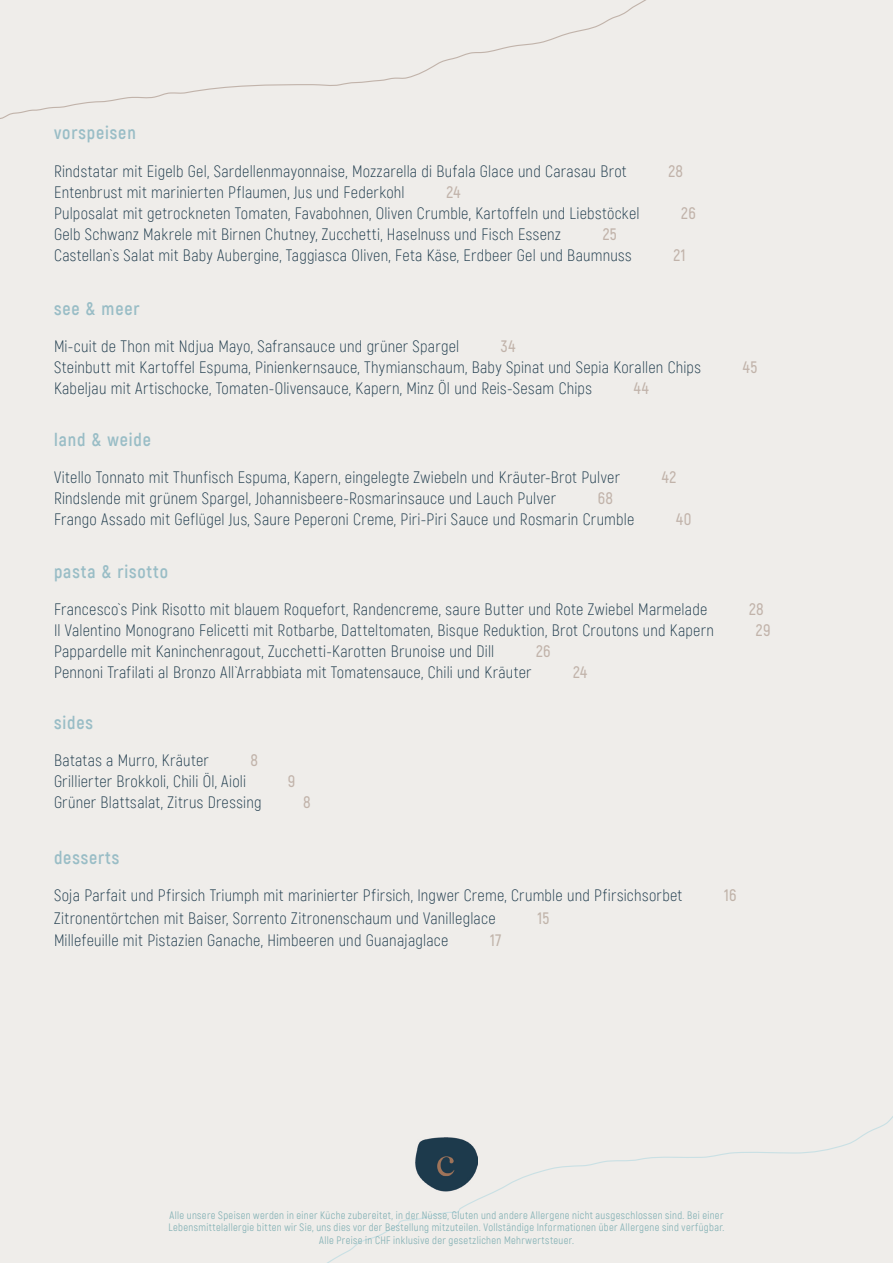
<style>
.page{position:relative;width:893px;height:1263px;background:#efedea}
.page>*{position:absolute;margin:0;border:0;box-sizing:border-box;transform-origin:0 0}
.t1{font:700 18px "Akrobat";letter-spacing:.05em;color:#99bdc6}
.t2{font:300 16.5px "Akrobat";letter-spacing:.015em;color:#223e4f}
.t3{font:600 16.5px "Akrobat";letter-spacing:.025em;color:#c1b3aa}
.t4{font:600 16.5px "Akrobat";color:#c0b3a9}
.t5{font:10.5px/12.6px "Akrobat";letter-spacing:.03em;color:#84b1b5;text-align:center}
</style>
<div class="page">
<svg style="left:0;top:0;width:646px;height:119px"></svg>
<svg style="left:327px;top:1116px;width:566px;height:147px"></svg>
<p class="t1" style="left:54px;top:122px;width:83px">vorspeisen</p>
<p class="t2" style="left:54px;top:161px;width:574px">Rindstatar mit Eigelb Gel, Sardellenmayonnaise, Mozzarella di Bufala Glace und Carasau Brot</p>
<p class="t3" style="left:668px;top:161px;width:16px">28</p>
<p class="t2" style="left:54px;top:182px;width:352px">Entenbrust mit marinierten Pflaumen, Jus und Federkohl</p>
<p class="t3" style="left:446px;top:182px;width:15px">24</p>
<p class="t2" style="left:54px;top:203px;width:587px">Pulposalat mit getrockneten Tomaten, Favabohnen, Oliven Crumble, Kartoffeln und Liebstöckel</p>
<p class="t3" style="left:681px;top:203px;width:16px">26</p>
<p class="t2" style="left:54px;top:224px;width:508px">Gelb Schwanz Makrele mit Birnen Chutney, Zucchetti, Haselnuss und Fisch Essenz</p>
<p class="t3" style="left:603px;top:224px;width:16px">25</p>
<p class="t2" style="left:54px;top:245px;width:579px">Castellan`s Salat mit Baby Aubergine, Taggiasca Oliven, Feta Käse, Erdbeer Gel und Baumnuss</p>
<p class="t3" style="left:673px;top:245px;width:14px">21</p>
<p class="t1" style="left:54px;top:298px;width:87px">see &amp; meer</p>
<p class="t2" style="left:54px;top:337px;width:407px">Mi-cuit de Thon mit Ndjua Mayo, Safransauce und grüner Spargel</p>
<p class="t3" style="left:501px;top:336px;width:16px">34</p>
<p class="t2" style="left:54px;top:358px;width:648px">Steinbutt mit Kartoffel Espuma, Pinienkernsauce, Thymianschaum, Baby Spinat und Sepia Korallen Chips</p>
<p class="t3" style="left:743px;top:357px;width:16px">45</p>
<p class="t2" style="left:54px;top:379px;width:539px">Kabeljau mit Artischocke, Tomaten-Olivensauce, Kapern, Minz Öl und Reis-Sesam Chips</p>
<p class="t3" style="left:634px;top:378px;width:16px">44</p>
<p class="t1" style="left:54px;top:429px;width:99px">land &amp; weide</p>
<p class="t2" style="left:54px;top:467px;width:567px">Vitello Tonnato mit Thunfisch Espuma, Kapern, eingelegte Zwiebeln und Kräuter-Brot Pulver</p>
<p class="t3" style="left:662px;top:467px;width:16px">42</p>
<p class="t2" style="left:54px;top:488px;width:504px">Rindslende mit grünem Spargel, Johannisbeere-Rosmarinsauce und Lauch Pulver</p>
<p class="t3" style="left:598px;top:488px;width:17px">68</p>
<p class="t2" style="left:54px;top:509px;width:582px">Frango Assado mit Geflügel Jus, Saure Peperoni Creme, Piri-Piri Sauce und Rosmarin Crumble</p>
<p class="t3" style="left:676px;top:509px;width:17px">40</p>
<p class="t1" style="left:54px;top:560px;width:116px">pasta &amp; risotto</p>
<p class="t2" style="left:54px;top:599px;width:655px">Francesco`s Pink Risotto mit blauem Roquefort, Randencreme, saure Butter und Rote Zwiebel Marmelade</p>
<p class="t3" style="left:749px;top:599px;width:16px">28</p>
<p class="t2" style="left:54px;top:620px;width:661px">Il Valentino Monograno Felicetti mit Rotbarbe, Datteltomaten, Bisque Reduktion, Brot Croutons und Kapern</p>
<p class="t3" style="left:756px;top:620px;width:16px">29</p>
<p class="t2" style="left:54px;top:641px;width:442px">Pappardelle mit Kaninchenragout, Zucchetti-Karotten Brunoise und Dill</p>
<p class="t3" style="left:536px;top:641px;width:16px">26</p>
<p class="t2" style="left:54px;top:662px;width:479px">Pennoni Trafilati al Bronzo All`Arrabbiata mit Tomatensauce, Chili und Kräuter</p>
<p class="t3" style="left:573px;top:662px;width:15px">24</p>
<p class="t1" style="left:54px;top:711px;width:41px">sides</p>
<p class="t2" style="left:54px;top:750px;width:156px">Batatas a Murro, Kräuter</p>
<p class="t3" style="left:251px;top:750px;width:9px">8</p>
<p class="t2" style="left:54px;top:771px;width:194px">Grillierter Brokkoli, Chili Öl, Aioli</p>
<p class="t3" style="left:288px;top:771px;width:9px">9</p>
<p class="t2" style="left:54px;top:792px;width:209px">Grüner Blattsalat, Zitrus Dressing</p>
<p class="t3" style="left:303px;top:792px;width:9px">8</p>
<p class="t1" style="left:54px;top:847px;width:67px">desserts</p>
<p class="t2" style="left:54px;top:886px;width:630px">Soja Parfait und Pfirsich Triumph mit marinierter Pfirsich, Ingwer Creme, Crumble und Pfirsichsorbet</p>
<p class="t4" style="left:724px;top:885px;width:14px">16</p>
<p class="t2" style="left:54px;top:908px;width:443px">Zitronentörtchen mit Baiser, Sorrento Zitronenschaum und Vanilleglace</p>
<p class="t4" style="left:537px;top:908px;width:13px">15</p>
<p class="t2" style="left:54px;top:931px;width:396px">Millefeuille mit Pistazien Ganache, Himbeeren und Guanajaglace</p>
<p class="t4" style="left:490px;top:930px;width:13px">17</p>
<p class="t5" style="left:169px;top:1209px;width:557px">Alle unsere Speisen werden in einer Küche zubereitet, in der Nüsse, Gluten und andere Allergene nicht ausgeschlossen sind. Bei einer<br>Lebensmittelallergie bitten wir Sie, uns dies vor der Bestellung mitzuteilen. Vollständige Informationen über Allergene sind verfügbar.<br>Alle Preise in CHF inklusive der gesetzlichen Mehrwertsteuer.</p>
</div>
